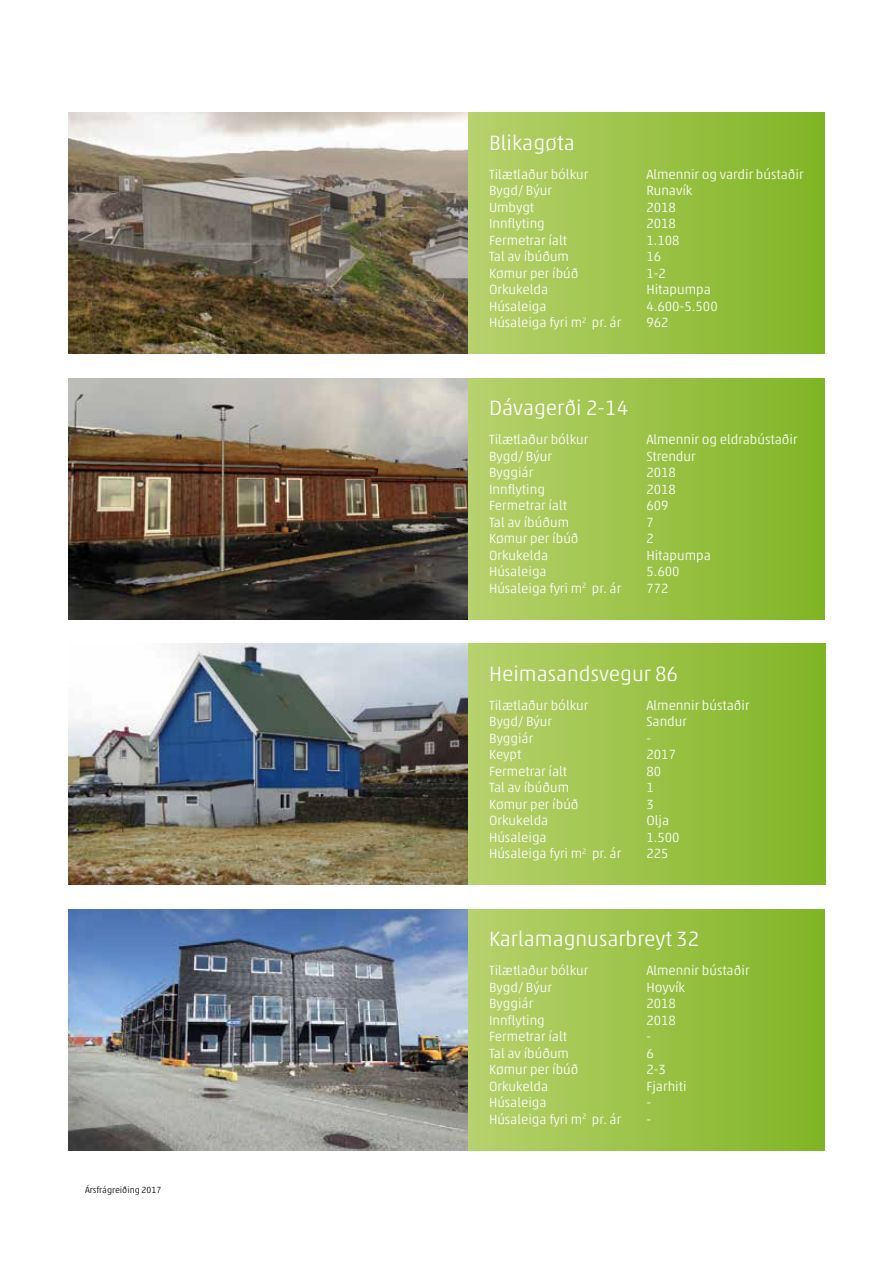
<style>
.page{position:relative;width:893px;height:1263px;background:#fff}
.page>*{position:absolute;margin:0;border:0;box-sizing:border-box;transform-origin:0 0}
.t1{font:300 21px "Akko Pro";color:#fff}
.t2{font:300 13.5px/16.5px "Akko Pro";color:#fff}
.t3{font:300 9px "Akko Pro";color:#000}
</style>
<div class="page">
<div style="left:468px;top:378px;width:357px;height:241px;background:linear-gradient(to right,#b7d16d,#7fb424)"></div>
<img style="left:68px;top:378px;width:400px;height:241px">
<div style="left:468px;top:909px;width:357px;height:241px;background:linear-gradient(to right,#b7d16d,#7fb424)"></div>
<img style="left:68px;top:909px;width:400px;height:241px">
<div style="left:468px;top:644px;width:357px;height:241px;background:linear-gradient(to right,#b7d16d,#7fb424)"></div>
<img style="left:68px;top:644px;width:400px;height:241px">
<div style="left:468px;top:113px;width:357px;height:241px;background:linear-gradient(to right,#b7d16d,#7fb424)"></div>
<img style="left:68px;top:113px;width:400px;height:241px">
<p class="t3" style="left:85px;top:1185px;width:78px">Ársfrágreiðing 2017</p>
<h1 class="t1" style="left:489px;top:130px;width:87px">Blikagøta</h1>
<p class="t2" style="left:489px;top:166px;width:134px">Tilætlaður bólkur<br>Bygd/ Býur<br>Umbygt<br>Innflyting<br>Fermetrar íalt<br>Tal av íbúðum<br>Kømur per íbúð<br>Orkukelda<br>Húsaleiga<br>Húsaleiga fyri m<sup>2</sup> pr. ár</p>
<p class="t2" style="left:646px;top:166px;width:159px">Almennir og vardir bústaðir<br>Runavík<br>2018<br>2018<br>1.108<br>16<br>1-2<br>Hitapumpa<br>4.600-5.500<br>962</p>
<h1 class="t1" style="left:489px;top:395px;width:141px">Dávagerði 2-14</h1>
<p class="t2" style="left:489px;top:431px;width:134px">Tilætlaður bólkur<br>Bygd/ Býur<br>Byggiár<br>Innflyting<br>Fermetrar íalt<br>Tal av íbúðum<br>Kømur per íbúð<br>Orkukelda<br>Húsaleiga<br>Húsaleiga fyri m<sup>2</sup> pr. ár</p>
<p class="t2" style="left:646px;top:431px;width:153px">Almennir og eldrabústaðir<br>Strendur<br>2018<br>2018<br>609<br>7<br>2<br>Hitapumpa<br>5.600<br>772</p>
<h1 class="t1" style="left:489px;top:661px;width:191px">Heimasandsvegur 86</h1>
<p class="t2" style="left:489px;top:697px;width:134px">Tilætlaður bólkur<br>Bygd/ Býur<br>Byggiár<br>Keypt<br>Fermetrar íalt<br>Tal av íbúðum<br>Kømur per íbúð<br>Orkukelda<br>Húsaleiga<br>Húsaleiga fyri m<sup>2</sup> pr. ár</p>
<p class="t2" style="left:646px;top:697px;width:105px">Almennir bústaðir<br>Sandur<br>-<br>2017<br>80<br>1<br>3<br>Olja<br>1.500<br>225</p>
<h1 class="t1" style="left:489px;top:926px;width:212px">Karlamagnusarbreyt 32</h1>
<p class="t2" style="left:489px;top:962px;width:134px">Tilætlaður bólkur<br>Bygd/ Býur<br>Byggiár<br>Innflyting<br>Fermetrar íalt<br>Tal av íbúðum<br>Kømur per íbúð<br>Orkukelda<br>Húsaleiga<br>Húsaleiga fyri m<sup>2</sup> pr. ár</p>
<p class="t2" style="left:646px;top:962px;width:105px">Almennir bústaðir<br>Hoyvík<br>2018<br>2018<br>-<br>6<br>2-3<br>Fjarhiti<br>-<br>-</p>
</div>
